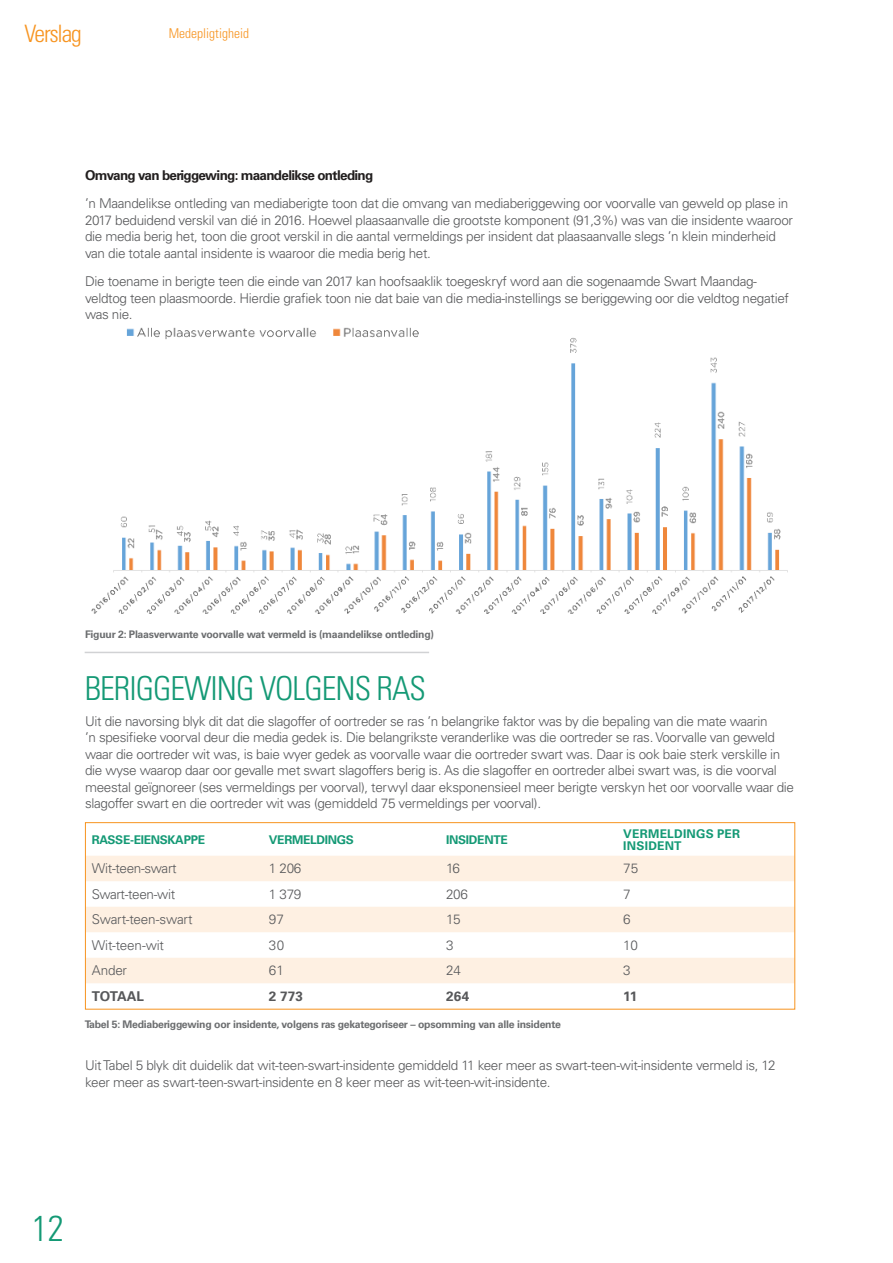
<style>
.page{position:relative;width:893px;height:1263px;background:#fff}
.page>*{position:absolute;margin:0;border:0;box-sizing:border-box;transform-origin:0 0}
.t1{font:300 condensed 36px "Univers LT Std";color:#149975}
.t2{font:300 condensed 33px "Univers LT Std";letter-spacing:-.03em;color:#149975}
.t3{font:300 condensed 24px "Univers LT Std";letter-spacing:-.05em;color:#f79420}
.t4{font:300 13.5px/16.5px "Univers LT Std";letter-spacing:-.025em;color:#57585a}
.t5{font:700 13.5px "Univers LT Std";letter-spacing:-.05em;color:#221f1f}
.t6{font:300 condensed 13.5px "Univers LT Std";color:#f79420}
.t7{font:700 13.5px "Univers LT Std";color:#57585a}
.t8{font:700 12px "Univers LT Std";letter-spacing:-.025em;color:#149975}
.t9{font:700 12px/12px "Univers LT Std";letter-spacing:.02em;color:#149975}
.t10{font:700 10.5px "Univers LT Std";letter-spacing:-.025em;color:#6c6e70}
</style>
<div class="page">
<img style="left:91px;top:327px;width:697px;height:286px">
<svg style="left:87px;top:856px;width:706px;height:127px;fill:#fef0e2"></svg>
<div style="left:85px;top:822px;width:710px;height:187px;border:1px solid #f79420"></div>
<hr style="left:85px;top:652px;width:344px;height:1px;background:#d1d2d4">
<h3 class="t3" style="left:25px;top:24px;width:59px">Verslag</h3>
<p class="t6" style="left:169px;top:29px;width:82px">Medepligtigheid</p>
<p class="t5" style="left:85px;top:169px;width:290px">Omvang van beriggewing: maandelikse ontleding</p>
<p class="t4" style="left:85px;top:196px;width:709px">’n Maandelikse ontleding van mediaberigte toon dat die omvang van mediaberiggewing oor voorvalle van geweld op plase in 2017 beduidend verskil van dié in 2016. Hoewel plaasaanvalle die grootste komponent (91,3%) was van die insidente waaroor die media berig het, toon die groot verskil in die aantal vermeldings per insident dat plaasaanvalle slegs ’n klein minderheid van die totale aantal insidente is waaroor die media berig het.</p>
<p class="t4" style="left:85px;top:274px;width:705px">Die toename in berigte teen die einde van 2017 kan hoofsaaklik toegeskryf word aan die sogenaamde Swart Maandag&shy;veldtog teen plaasmoorde. Hierdie grafiek toon nie dat baie van die media-instellings se beriggewing oor die veldtog negatief was nie.</p>
<p class="t10" style="left:85px;top:629px;width:350px">Figuur 2: Plaasverwante voorvalle wat vermeld is (maandelikse ontleding)</p>
<h2 class="t2" style="left:85px;top:669px;width:343px">BERIGGEWING VOLGENS RAS</h2>
<p class="t4" style="left:85px;top:714px;width:711px">Uit die navorsing blyk dit dat die slagoffer of oortreder se ras ’n belangrike faktor was by die bepaling van die mate waarin<br>’n spesifieke voorval deur die media gedek is. Die belangrikste veranderlike was die oortreder se ras. Voorvalle van geweld waar die oortreder wit was, is baie wyer gedek as voorvalle waar die oortreder swart was. Daar is ook baie sterk verskille in die wyse waarop daar oor gevalle met swart slagoffers berig is. As die slagoffer en oortreder albei swart was, is die voorval meestal geïgnoreer (ses vermeldings per voorval), terwyl daar eksponensieel meer berigte verskyn het oor voorvalle waar die slagoffer swart en die oortreder wit was (gemiddeld 75 vermeldings per voorval).</p>
<p class="t8" style="left:92px;top:834px;width:115px">RASSE-EIENSKAPPE</p>
<p class="t8" style="left:269px;top:834px;width:87px">VERMELDINGS</p>
<p class="t8" style="left:446px;top:834px;width:63px">INSIDENTE</p>
<p class="t9" style="left:623px;top:828px;width:118px">VERMELDINGS PER<br>INSIDENT</p>
<p class="t4" style="left:92px;top:861px;width:86px">Wit-teen-swart</p>
<p class="t4" style="left:269px;top:861px;width:34px">1 206</p>
<p class="t4" style="left:446px;top:861px;width:15px">16</p>
<p class="t4" style="left:623px;top:861px;width:17px">75</p>
<p class="t4" style="left:92px;top:887px;width:85px">Swart-teen-wit</p>
<p class="t4" style="left:269px;top:887px;width:34px">1 379</p>
<p class="t4" style="left:446px;top:887px;width:23px">206</p>
<p class="t4" style="left:623px;top:887px;width:9px">7</p>
<p class="t4" style="left:92px;top:912px;width:102px">Swart-teen-swart</p>
<p class="t4" style="left:269px;top:912px;width:17px">97</p>
<p class="t4" style="left:446px;top:912px;width:16px">15</p>
<p class="t4" style="left:623px;top:912px;width:9px">6</p>
<p class="t4" style="left:92px;top:938px;width:74px">Wit-teen-wit</p>
<p class="t4" style="left:269px;top:938px;width:17px">30</p>
<p class="t4" style="left:446px;top:938px;width:9px">3</p>
<p class="t4" style="left:623px;top:938px;width:16px">10</p>
<p class="t4" style="left:92px;top:963px;width:37px">Ander</p>
<p class="t4" style="left:269px;top:963px;width:16px">61</p>
<p class="t4" style="left:446px;top:963px;width:16px">24</p>
<p class="t4" style="left:623px;top:963px;width:9px">3</p>
<p class="t7" style="left:92px;top:990px;width:54px">TOTAAL</p>
<p class="t7" style="left:269px;top:990px;width:36px">2 773</p>
<p class="t7" style="left:446px;top:990px;width:25px">264</p>
<p class="t7" style="left:623px;top:990px;width:16px">11</p>
<p class="t10" style="left:85px;top:1020px;width:478px">Tabel 5: Mediaberiggewing oor insidente, volgens ras gekategoriseer – opsomming van alle insidente</p>
<p class="t4" style="left:85px;top:1058px;width:692px">Uit Tabel 5 blyk dit duidelik dat wit-teen-swart-insidente gemiddeld 11 keer meer as swart-teen-wit-insidente vermeld is, 12 keer meer as swart-teen-swart-insidente en 8 keer meer as wit-teen-wit-insidente.</p>
<h1 class="t1" style="left:32px;top:1208px;width:33px">12</h1>
</div>
